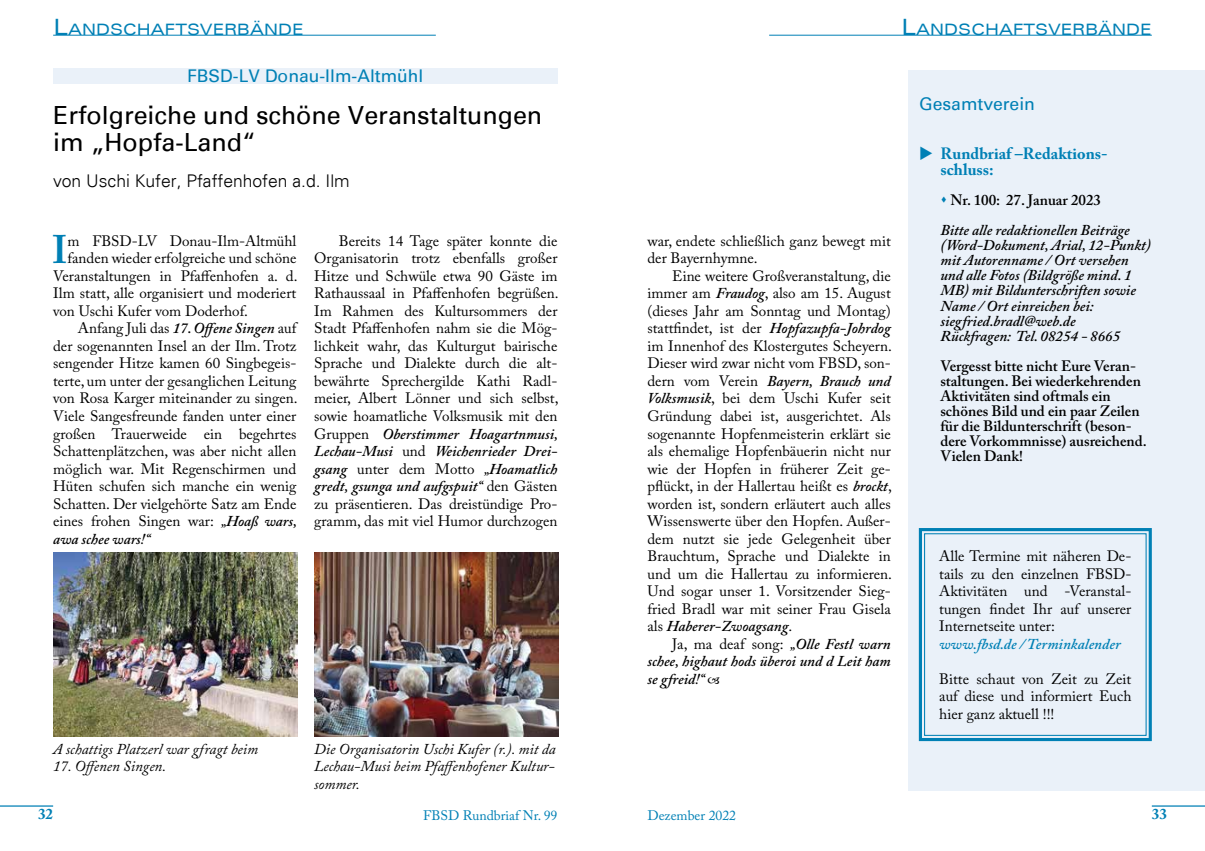
<style>
.page{position:relative;width:1205px;height:851px;background:#fff}
.page>*{position:absolute;margin:0;border:0;box-sizing:border-box;transform-origin:0 0}
.t1{font:600 39.62px "Adobe Caslon Pro";color:#0080b5}
.t2{font:25px/27.5px "Univers";color:#000}
.t3{font:17.5px "Univers";color:#0080b5}
.t4{font:300 17.5px "Univers";color:#000}
.t5{font:700 16.25px/16.2px "Adobe Caslon Pro";color:#0080b5}
.t6{font:expanded 15.75px "Univers";color:#0080b5}
.t7{font:15px/17.5px "Adobe Caslon Pro";color:#000;text-align:justify}
.t8{font:italic 600 15px/15px "Adobe Caslon Pro";color:#000}
.t9{font:600 15px/15px "Adobe Caslon Pro";color:#000}
.t10{font:italic 15px/17.5px "Adobe Caslon Pro";color:#000;text-align:justify}
.t11{font:italic 600 15px "Adobe Caslon Pro";color:#0080b5}
.t12{font:700 15px "Adobe Caslon Pro";color:#0080b5}
.t13{font:13.75px "Adobe Caslon Pro";color:#0080b5}
.s1{font-size:22.5px}
.s2{font-weight:600;font-style:italic}
.s3{font-weight:400;font-style:normal}
.s4{color:#0080b5}
.s5{font-style:normal}
</style>
<div class="page">
<hr style="left:0;top:805px;width:53px;height:1px;background:#0080b5">
<hr style="left:1152px;top:805px;width:53px;height:1px;background:#0080b5">
<div style="left:53px;top:68px;width:504px;height:16px;background:#eaf1f9"></div>
<hr style="left:53px;top:35px;width:383px;height:1px;background:#0080b5">
<img style="left:53px;top:552px;width:244px;height:184px">
<img style="left:314px;top:552px;width:244px;height:184px">
<hr style="left:769px;top:35px;width:383px;height:1px;background:#0080b5">
<div style="left:908px;top:71px;width:297px;height:719px;background:#eaf1f9"></div>
<svg style="left:918px;top:528px;width:234px;height:214px"></svg>
<div style="left:924px;top:533px;width:222px;height:202px;border:1px solid #0080b5"></div>
<p class="t6" style="left:53px;top:20px;width:252px"><span class="s1">L</span>ANDSCHAFTSVERBÄNDE</p>
<p class="t3" style="left:187px;top:66px;width:238px">FBSD-LV Donau-Ilm-Altmühl</p>
<h2 class="t2" style="left:53px;top:101px;width:490px">Erfolgreiche und schöne Veranstaltungen im „Hopfa-Land“</h2>
<p class="t4" style="left:53px;top:170px;width:298px">von Uschi Kufer, Pfaffenhofen a.d. Ilm</p>
<h1 class="t1" style="left:52px;top:226px;width:17px">I</h1>
<p class="t7" style="left:67px;top:232px;width:230px">m FBSD-LV Donau-Ilm-Altmühl</p>
<p class="t7" style="left:67px;top:249px;width:230px">fanden wieder erfolgreiche und schöne</p>
<p class="t7" style="left:53px;top:267px;width:246px">Veranstaltungen in Pfaffenhofen a. d.</p>
<p class="t7" style="left:53px;top:284px;width:245px">Ilm statt, alle organisiert und moderiert</p>
<p class="t7" style="left:53px;top:302px;width:196px">von Uschi Kufer vom Doderhof.</p>
<p class="t7" style="left:78px;top:319px;width:220px">Anfang Juli das <span class="s2">17. Offene Singen</span> auf</p>
<p class="t7" style="left:53px;top:337px;width:245px">der sogenannten Insel an der Ilm. Trotz</p>
<p class="t7" style="left:53px;top:354px;width:245px">sengender Hitze kamen 60 Singbegeis-</p>
<p class="t7" style="left:53px;top:372px;width:245px">terte, um unter der gesanglichen Leitung</p>
<p class="t7" style="left:53px;top:389px;width:246px">von Rosa Karger miteinander zu singen.</p>
<p class="t7" style="left:53px;top:407px;width:245px">Viele Sangesfreunde fanden unter einer</p>
<p class="t7" style="left:53px;top:424px;width:245px">großen Trauerweide ein begehrtes</p>
<p class="t7" style="left:53px;top:442px;width:245px">Schattenplätzchen, was aber nicht allen</p>
<p class="t7" style="left:53px;top:459px;width:245px">möglich war. Mit Regenschirmen und</p>
<p class="t7" style="left:53px;top:477px;width:245px">Hüten schufen sich manche ein wenig</p>
<p class="t7" style="left:53px;top:494px;width:245px">Schatten. Der vielgehörte Satz am Ende</p>
<p class="t7" style="left:53px;top:512px;width:245px">eines frohen Singen war: <span class="s2">„Hoaß wars,</span></p>
<p class="t8" style="left:53px;top:531px;width:98px">awa schee wars!“</p>
<p class="t7" style="left:314px;top:232px;width:246px;text-indent:25px">Bereits 14 Tage später konnte die Organisatorin trotz ebenfalls großer Hitze und Schwüle etwa 90 Gäste im Rathaussaal in Pfaffenhofen begrüßen.<br>Im Rahmen des Kultursommers der Stadt Pfaffenhofen nahm sie die Mög&shy;lichkeit wahr, das Kulturgut bairische Sprache und Dialekte durch die alt&shy;bewährte Sprechergilde Kathi Radl&shy;meier, Albert Lönner und sich selbst, sowie hoamatliche Volksmusik mit den Gruppen <span class="s2">Oberstimmer Hoagartnmusi, Lechau-Musi</span> und <span class="s2">Weichenrieder Drei&shy;gsang</span> unter dem Motto <span class="s2">„Hoamatlich gredt, gsunga und aufgspuit“</span> den Gästen zu präsentieren. Das dreistündige Pro&shy;gramm, das mit viel Humor durchzogen</p>
<p class="t10" style="left:53px;top:739px;width:206px">A schattigs Platzerl war gfragt beim</p>
<p class="t10" style="left:53px;top:757px;width:114px">17. Offenen Singen.</p>
<p class="t10" style="left:314px;top:739px;width:243px">Die Organisatorin Uschi Kufer (r.). mit da Lechau-Musi beim Pfaffenhofener Kultur&shy;sommer.</p>
<p class="t6" style="left:901px;top:20px;width:252px"><span class="s1">L</span>ANDSCHAFTSVERBÄNDE</p>
<p class="t7" style="left:647px;top:232px;width:245px">war, endete schließlich ganz bewegt mit der Bayernhymne.</p>
<p class="t7" style="left:647px;top:267px;width:246px;text-indent:25px">Eine weitere Großveranstaltung, die immer am <span class="s2">Fraudog</span>, also am 15. August (dieses Jahr am Sonntag und Montag) stattfindet, ist der <span class="s2">Hopfazupfa-Johrdog </span>im Innenhof des Klostergutes Scheyern.<br>Dieser wird zwar nicht vom FBSD, son&shy;dern vom Verein <span class="s2">Bayern, Brauch und Volksmusik</span>, bei dem Uschi Kufer seit Gründung dabei ist, ausgerichtet. Als sogenannte Hopfenmeisterin erklärt sie als ehemalige Hopfenbäuerin nicht nur wie der Hopfen in früherer Zeit ge&shy;pflückt, in der Hallertau heißt es <span class="s2">brockt</span>, worden ist, sondern erläutert auch alles Wissenswerte über den Hopfen. Außer&shy;dem nutzt sie jede Gelegenheit über Brauchtum, Sprache und Dialekte in und um die Hallertau zu informieren.<br>Und sogar unser 1. Vorsitzender Sieg&shy;fried Bradl war mit seiner Frau Gisela als <span class="s2">Haberer-Zwoagsang</span>.</p>
<p class="t8" style="left:647px;top:634px;width:245px;line-height:17.5px;text-align:justify;text-indent:25px"><span class="s3">Ja, ma deaf song:</span> „Olle Festl warn schee, highaut hods überoi und d Leit ham se gfreid!“</p>
<p class="t3" style="left:919px;top:94px;width:117px">Gesamtverein</p>
<p class="t5" style="left:940px;top:145px;width:169px">Rundbriaf –Redaktions&shy;schluss:</p>
<p class="t8" style="left:940px;top:185px;width:191px;line-height:30px"><span class="s4">▲</span> <span class="s5">Nr. 100: 27. Januar 2023<br></span>Bitte alle redaktionellen Beiträge</p>
<p class="t8" style="left:940px;top:238px;width:212px">(Word-Dokument, Arial, 12-Punkt) mit Autorenname / Ort versehen und alle Fotos (Bildgröße mind. 1<br>MB) mit Bildunterschriften sowie<br>Name / Ort einreichen bei: siegfried.bradl@web.de<br>Rückfragen: Tel. 08254 - 8665</p>
<p class="t9" style="left:940px;top:358px;width:208px">Vergesst bitte nicht Eure Veran&shy;staltungen. Bei wiederkehrenden<br>Aktivitäten sind oftmals ein schönes Bild und ein paar Zeilen für die Bildunterschrift (beson&shy;dere Vorkommnisse) ausreichend.<br>Vielen Dank!</p>
<p class="t7" style="left:939px;top:547px;width:194px">Alle Termine mit näheren De&shy;tails zu den einzelnen FBSD-Aktivitäten und -Veranstal&shy;tungen findet Ihr auf unserer Internetseite unter:</p>
<p class="t11" style="left:939px;top:634px;width:183px">www.fbsd.de / Terminkalender</p>
<p class="t7" style="left:939px;top:669px;width:194px">Bitte schaut von Zeit zu Zeit auf diese und informiert Euch hier ganz aktuell !!!</p>
<p class="t12" style="left:38px;top:805px;width:16px">32</p>
<p class="t13" style="left:423px;top:807px;width:136px">FBSD Rundbriaf Nr. 99</p>
<p class="t13" style="left:647px;top:807px;width:90px">Dezember 2022</p>
<p class="t12" style="left:1152px;top:805px;width:16px">33</p>
</div>
